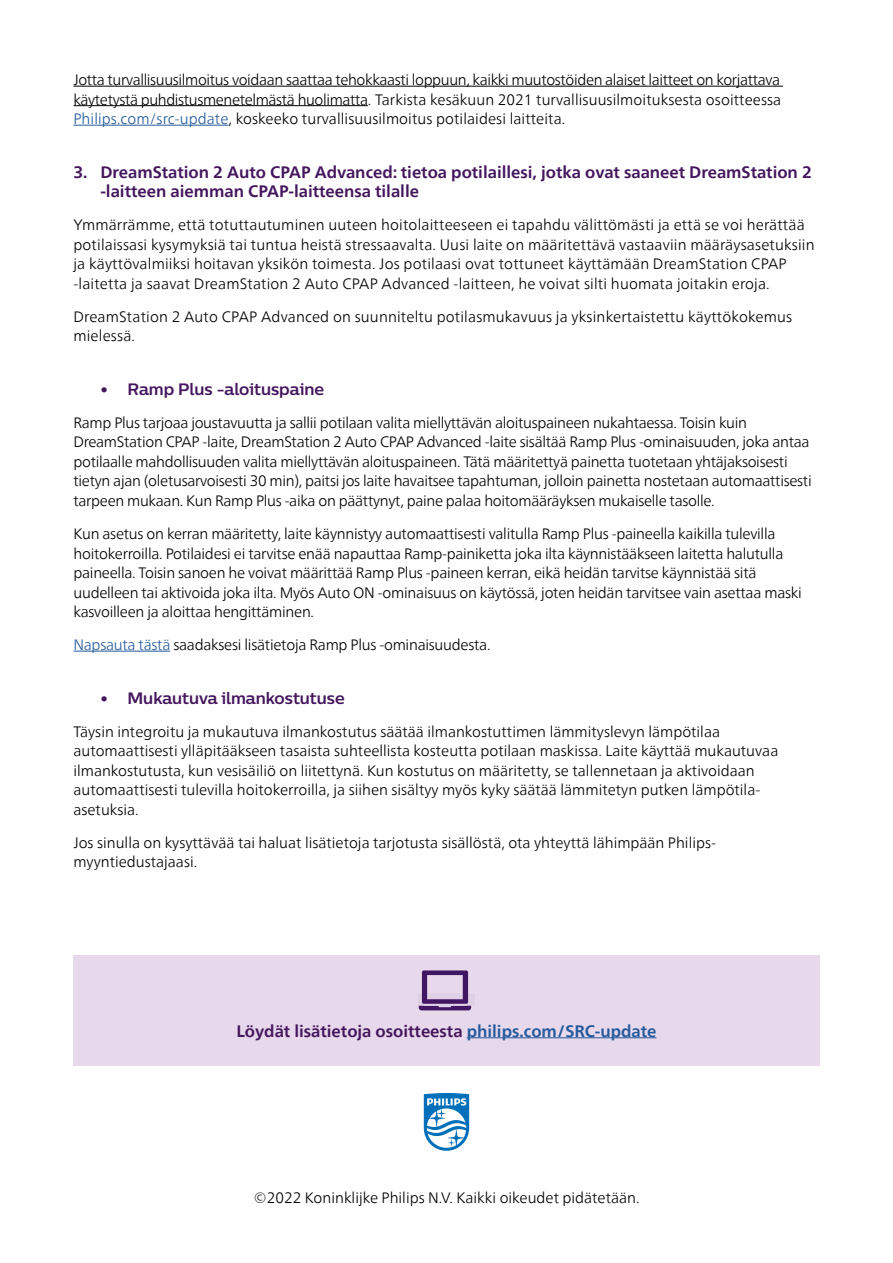
<style>
.page{position:relative;width:893px;height:1263px;background:#fff}
.page>*{position:absolute;margin:0;border:0;box-sizing:border-box;transform-origin:0 0}
.t1{font:700 16.5px/19.8px "Neue Frutiger World";color:#44165d}
.t2{font:700 16.5px "Centrale Sans";color:#44165d}
.t3{font:300 15px/19.5px "Neue Frutiger World";letter-spacing:-.005em;color:#000}
.s1{color:#245a9c}
.s2{font-family:"Neue Frutiger World";font-size:15px}
</style>
<div class="page">
<div style="left:73px;top:955px;width:746px;height:110px;background:#e7d8ec"></div>
<hr style="left:73px;top:86px;width:710px;height:1px;background:#000">
<hr style="left:73px;top:105px;width:295px;height:1px;background:#000">
<hr style="left:73px;top:125px;width:156px;height:1px;background:#245a9c">
<hr style="left:73px;top:651px;width:97px;height:1px;background:#245a9c">
<svg style="left:424px;top:1093px;width:45px;height:57px"></svg>
<hr style="left:467px;top:1037px;width:189px;height:1px;background:#245a9c">
<svg style="left:418px;top:970px;width:54px;height:40px"></svg>
<p class="t3" style="left:73px;top:70px;width:709px;text-align:justify">Jotta turvallisuusilmoitus voidaan saattaa tehokkaasti loppuun, kaikki muutostöiden alaiset laitteet on korjattava käytetystä puhdistusmenetelmästä huolimatta. Tarkista kesäkuun 2021 turvallisuusilmoituksesta osoitteessa <span class="s1">Philips.com/src-update</span>, koskeeko turvallisuusilmoitus potilaidesi laitteita.</p>
<p class="t1" style="left:100px;top:162px;width:713px;text-indent:-27px">3. DreamStation 2 Auto CPAP Advanced: tietoa potilaillesi, jotka ovat saaneet DreamStation 2 -laitteen aiemman CPAP-laitteensa tilalle</p>
<p class="t3" style="left:73px;top:215px;width:743px">Ymmärrämme, että totuttautuminen uuteen hoitolaitteeseen ei tapahdu välittömästi ja että se voi herättää potilaissasi kysymyksiä tai tuntua heistä stressaavalta. Uusi laite on määritettävä vastaaviin määräysasetuksiin ja käyttövalmiiksi hoitavan yksikön toimesta. Jos potilaasi ovat tottuneet käyttämään DreamStation CPAP ‑laitetta ja saavat DreamStation 2 Auto CPAP Advanced -laitteen, he voivat silti huomata joitakin eroja.</p>
<p class="t3" style="left:73px;top:307px;width:720px">DreamStation 2 Auto CPAP Advanced on suunniteltu potilasmukavuus ja yksinkertaistettu käyttökokemus mielessä.</p>
<p class="t2" style="left:100px;top:379px;width:225px"><span class="s2">•</span> Ramp Plus -aloituspaine</p>
<p class="t3" style="left:73px;top:413px;width:740px">Ramp Plus tarjoaa joustavuutta ja sallii potilaan valita miellyttävän aloituspaineen nukahtaessa. Toisin kuin DreamStation CPAP -laite, DreamStation 2 Auto CPAP Advanced -laite sisältää Ramp Plus -ominaisuuden, joka antaa potilaalle mahdollisuuden valita miellyttävän aloituspaineen. Tätä määritettyä painetta tuotetaan yhtäjaksoisesti tietyn ajan (oletusarvoisesti 30 min), paitsi jos laite havaitsee tapahtuman, jolloin painetta nostetaan automaattisesti tarpeen mukaan. Kun Ramp Plus -aika on päättynyt, paine palaa hoitomääräyksen mukaiselle tasolle.</p>
<p class="t3" style="left:73px;top:524px;width:730px">Kun asetus on kerran määritetty, laite käynnistyy automaattisesti valitulla Ramp Plus -paineella kaikilla tulevilla hoitokerroilla. Potilaidesi ei tarvitse enää napauttaa Ramp-painiketta joka ilta käynnistääkseen laitetta halutulla paineella. Toisin sanoen he voivat määrittää Ramp Plus -paineen kerran, eikä heidän tarvitse käynnistää sitä uudelleen tai aktivoida joka ilta. Myös Auto ON ‑ominaisuus on käytössä, joten heidän tarvitsee vain asettaa maski kasvoilleen ja aloittaa hengittäminen.</p>
<p class="t3" style="left:73px;top:635px;width:419px"><span class="s1">Napsauta tästä</span> saadaksesi lisätietoja Ramp Plus -ominaisuudesta.</p>
<p class="t2" style="left:100px;top:687px;width:246px"><span class="s2">•</span> Mukautuva ilmankostutuse</p>
<p class="t3" style="left:73px;top:722px;width:706px">Täysin integroitu ja mukautuva ilmankostutus säätää ilmankostuttimen lämmityslevyn lämpötilaa automaattisesti ylläpitääkseen tasaista suhteellista kosteutta potilaan maskissa. Laite käyttää mukautuvaa ilmankostutusta, kun vesisäiliö on liitettynä. Kun kostutus on määritetty, se tallennetaan ja aktivoidaan automaattisesti tulevilla hoitokerroilla, ja siihen sisältyy myös kyky säätää lämmitetyn putken lämpötila&shy;asetuksia.</p>
<p class="t3" style="left:73px;top:833px;width:644px">Jos sinulla on kysyttävää tai haluat lisätietoja tarjotusta sisällöstä, ota yhteyttä lähimpään Philips&shy;myyntiedustajaasi.</p>
<p class="t1" style="left:236px;top:1021px;width:421px">Löydät lisätietoja osoitteesta <span class="s1">philips.com/SRC-update</span></p>
<p class="t3" style="left:253px;top:1188px;width:388px">©2022 Koninklijke Philips N.V. Kaikki oikeudet pidätetään.</p>
</div>
